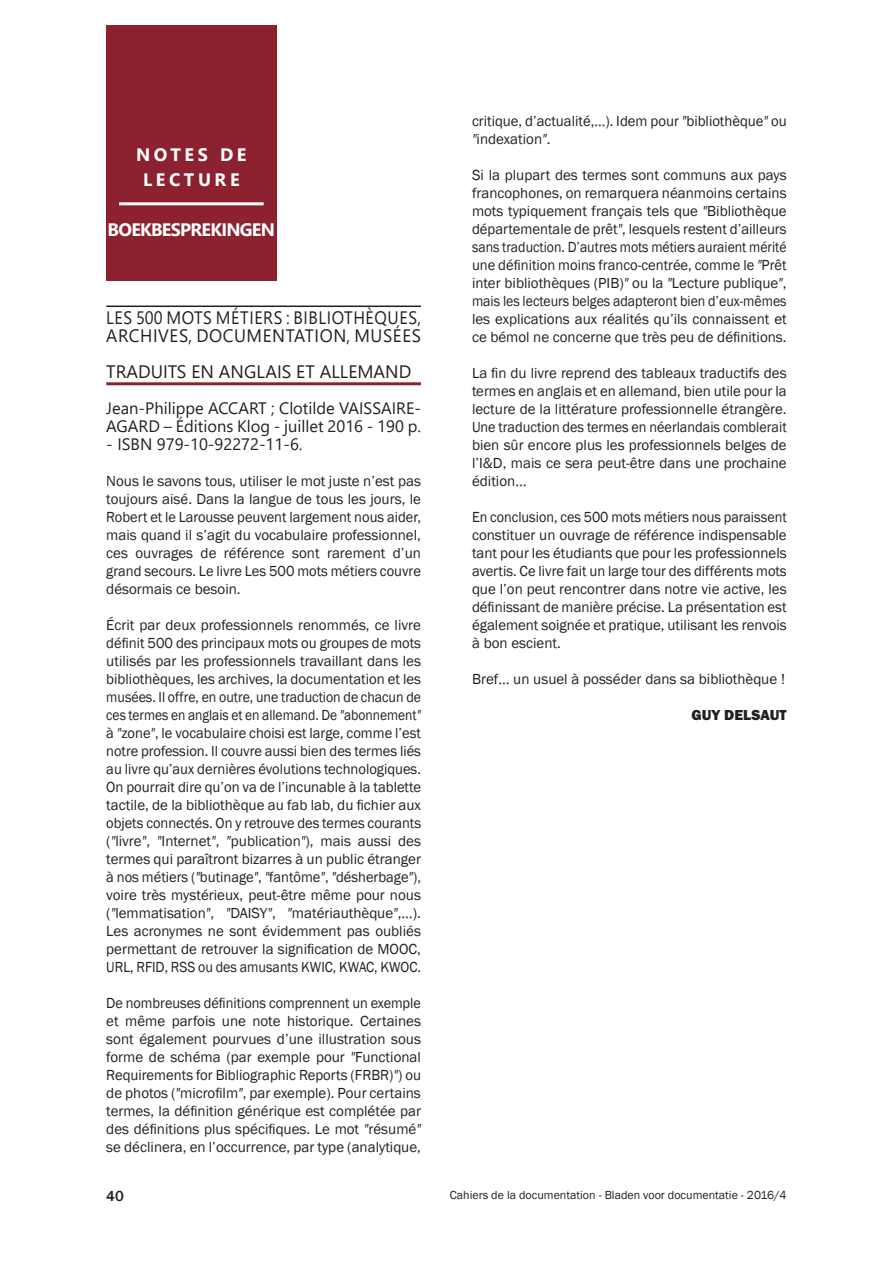
<style>
.page{position:relative;width:893px;height:1263px;background:#fff}
.page>*{position:absolute;margin:0;border:0;box-sizing:border-box;transform-origin:0 0}
.t1{font:18px/18px "Segoe UI";letter-spacing:.035em;color:#231f20;scale:.91 1}
.t2{font:18px "Segoe UI";color:#231f20}
.t3{font:700 18px "Segoe UI";letter-spacing:-.04em;color:#fff}
.t4{font:700 18px/24.8px "Segoe UI";letter-spacing:.2em;color:#fff;text-align:center}
.t5{font:16.5px/18px "Segoe UI";color:#231f20}
.t6{font:15px/18px "Franklin Gothic";color:#231f20;text-align:justify}
.t7{font:15px/18px "Franklin Gothic";color:#231f20;text-align:justify;scale:.95 1}
.t8{font:15px/18px "Franklin Gothic";color:#231f20;text-align:justify;scale:.94 1}
.t9{font:15px "Franklin Gothic URW Hea";color:#231f20}
.t10{font:500 15px "Franklin Gothic";color:#231f20}
.t11{font:12px "Franklin Gothic";color:#231f20}
.s1{font-style:italic}
</style>
<div class="page">
<div style="left:106px;top:26px;width:170px;height:255px;background:#8c2230"></div>
<hr style="left:119px;top:202px;width:145px;height:3px;background:#fff">
<hr style="left:106px;top:305px;width:315px;height:2px;background:#231f20">
<hr style="left:106px;top:382px;width:315px;height:3px;background:#8c2230">
<p class="t4" style="left:136px;top:142px;width:112px">NOTES DE<br>LECTURE</p>
<p class="t3" style="left:108px;top:215px;width:169px">BOEKBESPREKINGEN</p>
<p class="t1" style="left:106px;top:308px;width:347px">LES 500 MOTS MÉTIERS : BIBLIOTHÈQUES,<br>ARCHIVES, DOCUMENTATION, MUSÉES</p>
<p class="t2" style="left:106px;top:357px;width:306px">TRADUITS EN ANGLAIS ET ALLEMAND</p>
<p class="t5" style="left:106px;top:399px;width:316px">Jean-Philippe ACCART ; Clotilde VAISSAIRE-<br>AGARD – Éditions Klog - juillet 2016 - 190 p.</p>
<p class="t5" style="left:106px;top:435px;width:198px">- ISBN 979-10-92272-11-6.</p>
<p class="t6" style="left:106px;top:472px;width:316px">Nous le savons tous, utiliser le mot juste n’est pas toujours aisé. Dans la langue de tous les jours, le Robert et le Larousse peuvent largement nous aider, mais quand il s’agit du vocabulaire professionnel, ces ouvrages de référence sont rarement d’un grand secours. Le livre Les 500 mots métiers couvre désormais ce besoin.</p>
<p class="t6" style="left:106px;top:616px;width:316px">Écrit par deux professionnels renommés, ce livre définit 500 des principaux mots ou groupes de mots utilisés par les professionnels travaillant dans les bibliothèques, les archives, la documentation et les musées. Il offre, en outre, une traduction de chacun de ces termes en anglais et en allemand. De <span class="s1">"</span>abonnement<span class="s1">" </span>à <span class="s1">"</span>zone<span class="s1">"</span>, le vocabulaire choisi est large, comme l’est notre profession. Il couvre aussi bien des termes liés au livre qu’aux dernières évolutions technologiques.<br>On pourrait dire qu’on va de l’incunable à la tablette tactile, de la bibliothèque au fab lab, du fichier aux objets connectés. On y retrouve des termes courants (<span class="s1">"</span>livre<span class="s1">"</span>, <span class="s1">"</span>Internet<span class="s1">"</span>, <span class="s1">"</span>publication<span class="s1">"</span>), mais aussi des termes qui paraîtront bizarres à un public étranger à nos métiers (<span class="s1">"</span>butinage<span class="s1">"</span>, <span class="s1">"</span>fantôme<span class="s1">"</span>, <span class="s1">"</span>désherbage<span class="s1">"</span>), voire très mystérieux, peut-être même pour nous (<span class="s1">"</span>lemmatisation<span class="s1">"</span>, <span class="s1">"</span>DAISY<span class="s1">"</span>, <span class="s1">"</span>matériauthèque<span class="s1">"</span>,…).<br>Les acronymes ne sont évidemment pas oubliés permettant de retrouver la signification de MOOC, URL, RFID, RSS ou des amusants KWIC, KWAC, KWOC.</p>
<p class="t7" style="left:106px;top:994px;width:333px">De nombreuses définitions comprennent un exemple et même parfois une note historique. Certaines sont également pourvues d’une illustration sous forme de schéma (par exemple pour <span class="s1">"</span>Functional Requirements for Bibliographic Reports (FRBR)<span class="s1">"</span>) ou de photos (<span class="s1">"</span>microfilm<span class="s1">"</span>, par exemple). Pour certains termes, la définition générique est complétée par des définitions plus spécifiques. Le mot <span class="s1">"</span>résumé<span class="s1">" </span>se déclinera, en l’occurrence, par type (analytique,</p>
<p class="t6" style="left:472px;top:112px;width:316px">critique, d’actualité,…). Idem pour <span class="s1">"</span>bibliothèque<span class="s1">"</span> ou <span class="s1">"</span>indexation<span class="s1">"</span>.</p>
<p class="t6" style="left:472px;top:166px;width:316px">Si la plupart des termes sont communs aux pays francophones, on remarquera néanmoins certains mots typiquement français tels que <span class="s1">"</span>Bibliothèque départementale de prêt<span class="s1">"</span>, lesquels restent d’ailleurs sans traduction. D’autres mots métiers auraient mérité une définition moins franco-centrée, comme le <span class="s1">"</span>Prêt inter bibliothèques (PIB)<span class="s1">"</span> ou la <span class="s1">"</span>Lecture publique<span class="s1">"</span>, mais les lecteurs belges adapteront bien d’eux-mêmes les explications aux réalités qu’ils connaissent et ce bémol ne concerne que très peu de définitions.</p>
<p class="t6" style="left:472px;top:364px;width:316px">La fin du livre reprend des tableaux traductifs des termes en anglais et en allemand, bien utile pour la lecture de la littérature professionnelle étrangère.<br>Une traduction des termes en néerlandais comblerait bien sûr encore plus les professionnels belges de l’I&amp;D, mais ce sera peut-être dans une prochaine édition…</p>
<p class="t8" style="left:472px;top:508px;width:336px">En conclusion, ces 500 mots métiers nous paraissent constituer un ouvrage de référence indispensable tant pour les étudiants que pour les professionnels avertis. Ce livre fait un large tour des différents mots que l’on peut rencontrer dans notre vie active, les définissant de manière précise. La présentation est également soignée et pratique, utilisant les renvois à bon escient.</p>
<p class="t6" style="left:472px;top:670px;width:315px">Bref… un usuel à posséder dans sa bibliothèque !</p>
<p class="t9" style="left:691px;top:705px;width:97px">GUY DELSAUT</p>
<p class="t10" style="left:106px;top:1187px;width:19px">40</p>
<p class="t11" style="left:450px;top:1188px;width:338px">Cahiers de la documentation - Bladen voor documentatie - 2016/4</p>
</div>
